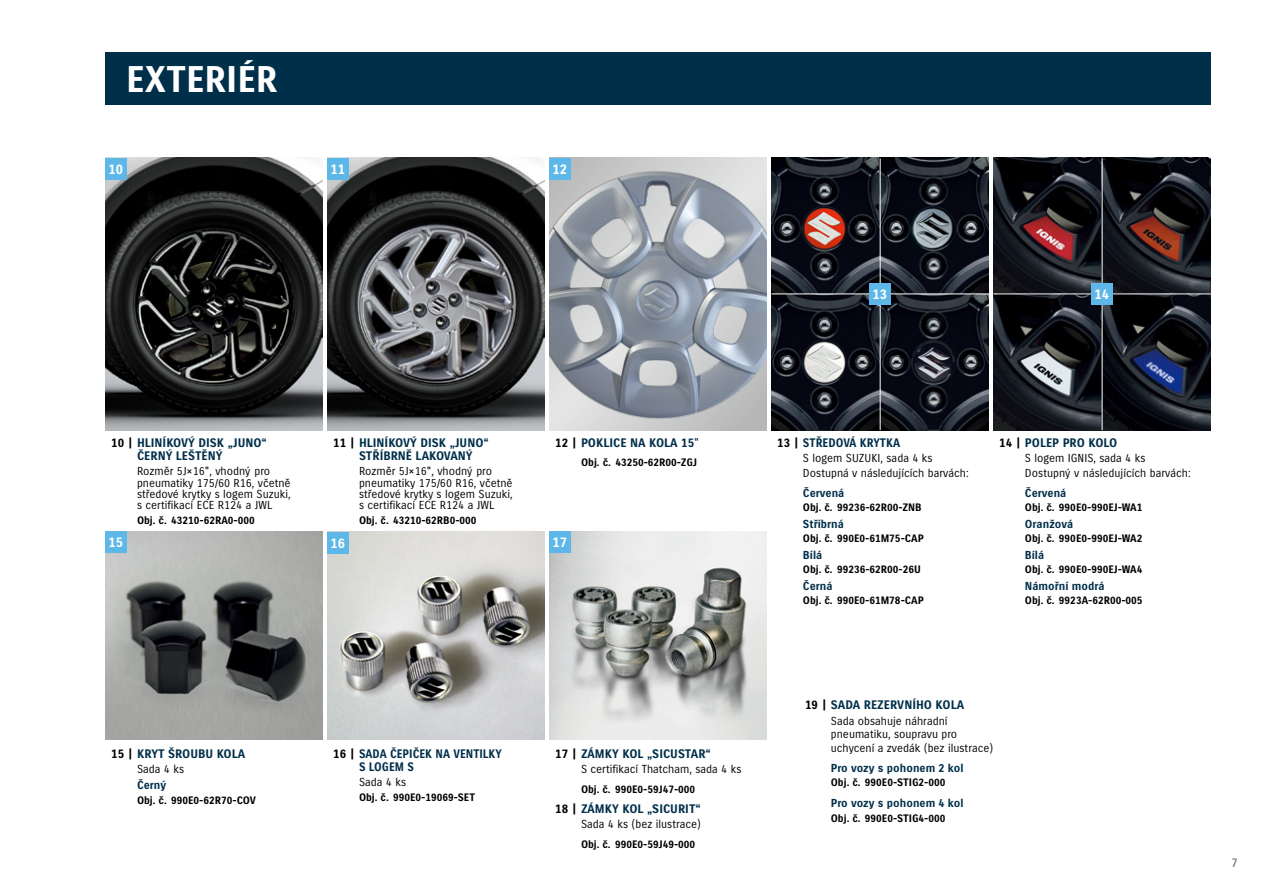
<style>
.page{position:relative;width:1263px;height:893px;background:#fff}
.page>*{position:absolute;margin:0;border:0;box-sizing:border-box;transform-origin:0 0}
.t1{font:700 36px "Suzuki CE";color:#fff}
.t2{font:700 13.5px "Suzuki CE";color:#fff}
.t3{font:700 12px/12.9px "Suzuki CE";color:#002f4a}
.t4{font:700 12px/12.9px "Suzuki CE";color:#002f4a;scale:.94 1}
.t5{font:700 12px "Suzuki CE";color:#002f4a;scale:.95 1}
.t6{font:12px "Suzuki CE";color:#5a5757}
.t7{font:11.25px/11.2px "Suzuki CE";color:#000}
.t8{font:700 11.25px "Suzuki CE";color:#002f4a}
.t9{font:700 10.5px "Suzuki CE";color:#000}
.s1{color:#000}
.s2{font-family:"Suzuki PRO Regular"}
.s3{font-weight:400}
</style>
<div class="page">
<div style="left:105px;top:53px;width:1105px;height:52px;background:#002f4a"></div>
<img style="left:771px;top:158px;width:218px;height:272px">
<hr style="left:771px;top:294px;width:218px;height:1px;background:#fff">
<hr style="left:880px;top:159px;width:1px;height:271px;background:#fff">
<img style="left:105px;top:158px;width:218px;height:272px">
<img style="left:327px;top:158px;width:218px;height:272px">
<div style="left:105px;top:158px;width:21px;height:21px;background:#5db8e9"></div>
<div style="left:327px;top:159px;width:21px;height:21px;background:#5db8e9"></div>
<img style="left:327px;top:531px;width:218px;height:209px">
<div style="left:327px;top:532px;width:21px;height:21px;background:#5db8e9"></div>
<img style="left:549px;top:158px;width:218px;height:272px">
<div style="left:549px;top:158px;width:21px;height:21px;background:#5db8e9"></div>
<img style="left:105px;top:531px;width:218px;height:209px">
<div style="left:105px;top:531px;width:21px;height:22px;background:#5db8e9"></div>
<img style="left:549px;top:531px;width:218px;height:209px">
<div style="left:549px;top:531px;width:21px;height:22px;background:#5db8e9"></div>
<div style="left:869px;top:283px;width:21px;height:22px;background:#5db8e9"></div>
<img style="left:993px;top:158px;width:218px;height:272px">
<hr style="left:993px;top:294px;width:218px;height:1px;background:#fff">
<hr style="left:1102px;top:159px;width:1px;height:271px;background:#fff">
<div style="left:1091px;top:283px;width:21px;height:22px;background:#5db8e9"></div>
<h1 class="t1" style="left:126px;top:59px;width:153px">EXTERIÉR</h1>
<p class="t2" style="left:108px;top:161px;width:16px">10</p>
<p class="t2" style="left:330px;top:162px;width:16px">11</p>
<p class="t2" style="left:552px;top:161px;width:16px">12</p>
<p class="t2" style="left:873px;top:287px;width:16px">13</p>
<p class="t2" style="left:1095px;top:287px;width:16px">14</p>
<p class="t3" style="left:137px;top:436px;width:131px;text-indent:-26px"><span class="s1">10 |</span> HLINÍKOVÝ DISK „JUNO“<br>ČERNÝ LEŠTĚNÝ</p>
<p class="t7" style="left:137px;top:466px;width:155px">Rozměr 5J<span class="s2">×</span>16", vhodný pro pneumatiky 175/60 R16, včetně středové krytky s logem Suzuki, s certifikací ECE R124 a JWL</p>
<p class="t9" style="left:137px;top:514px;width:119px">Obj. č. 43210-62RA0-000</p>
<p class="t2" style="left:108px;top:535px;width:16px">15</p>
<p class="t3" style="left:111px;top:747px;width:136px"><span class="s1">15 |</span> KRYT ŠROUBU KOLA</p>
<p class="t7" style="left:137px;top:764px;width:49px">Sada 4 ks</p>
<p class="t8" style="left:137px;top:778px;width:31px">Černý</p>
<p class="t9" style="left:137px;top:794px;width:120px">Obj. č. 990E0-62R70-COV</p>
<p class="t3" style="left:359px;top:436px;width:131px;text-indent:-26px"><span class="s1">11 |</span> HLINÍKOVÝ DISK „JUNO“<br>STŘÍBRNĚ LAKOVANÝ</p>
<p class="t7" style="left:359px;top:466px;width:155px">Rozměr 5J<span class="s2">×</span>16", vhodný pro pneumatiky 175/60 R16, včetně středové krytky s logem Suzuki, s certifikací ECE R124 a JWL</p>
<p class="t9" style="left:359px;top:514px;width:119px">Obj. č. 43210-62RB0-000</p>
<p class="t2" style="left:330px;top:535px;width:16px">16</p>
<p class="t4" style="left:359px;top:747px;width:154px;text-indent:-26px"><span class="s1">16 |</span> SADA ČEPIČEK NA VENTILKY<br>S LOGEM S</p>
<p class="t7" style="left:359px;top:777px;width:49px">Sada 4 ks</p>
<p class="t9" style="left:359px;top:791px;width:118px">Obj. č. 990E0-19069-SET</p>
<p class="t3" style="left:555px;top:436px;width:145px"><span class="s1">12 |</span> POKLICE NA KOLA 15<span class="s3">"</span></p>
<p class="t9" style="left:581px;top:456px;width:118px">Obj. č. 43250-62R00-ZGJ</p>
<p class="t2" style="left:552px;top:535px;width:16px">17</p>
<p class="t3" style="left:555px;top:747px;width:157px"><span class="s1">17 |</span> ZÁMKY KOL „SICUSTAR“</p>
<p class="t7" style="left:581px;top:764px;width:162px">S certifikací Thatcham, sada 4 ks</p>
<p class="t9" style="left:581px;top:783px;width:116px">Obj. č. 990E0-59J47-000</p>
<p class="t3" style="left:555px;top:802px;width:147px"><span class="s1">18 |</span> ZÁMKY KOL „SICURIT“</p>
<p class="t7" style="left:581px;top:819px;width:122px">Sada 4 ks (bez ilustrace)</p>
<p class="t9" style="left:581px;top:838px;width:116px">Obj. č. 990E0-59J49-000</p>
<p class="t5" style="left:777px;top:436px;width:131px"><span class="s1">13 |</span> STŘEDOVÁ KRYTKA</p>
<p class="t7" style="left:803px;top:452px;width:167px;line-height:14.1px">S logem SUZUKI, sada 4 ks<br>Dostupná v následujících barvách:</p>
<p class="t8" style="left:803px;top:486px;width:43px">Červená</p>
<p class="t9" style="left:803px;top:502px;width:120px">Obj. č. 99236-62R00-ZNB</p>
<p class="t8" style="left:803px;top:517px;width:42px">Stříbrná</p>
<p class="t9" style="left:803px;top:533px;width:122px">Obj. č. 990E0-61M75-CAP</p>
<p class="t8" style="left:803px;top:548px;width:21px">Bílá</p>
<p class="t9" style="left:803px;top:564px;width:119px">Obj. č. 99236-62R00-26U</p>
<p class="t8" style="left:803px;top:579px;width:31px">Černá</p>
<p class="t9" style="left:803px;top:595px;width:122px">Obj. č. 990E0-61M78-CAP</p>
<p class="t3" style="left:999px;top:436px;width:120px"><span class="s1">14 |</span> POLEP PRO KOLO</p>
<p class="t7" style="left:1025px;top:452px;width:167px;line-height:14.1px">S logem IGNIS, sada 4 ks<br>Dostupný v následujících barvách:</p>
<p class="t8" style="left:1025px;top:486px;width:43px">Červená</p>
<p class="t9" style="left:1025px;top:502px;width:119px">Obj. č. 990E0-990EJ-WA1</p>
<p class="t8" style="left:1025px;top:517px;width:50px">Oranžová</p>
<p class="t9" style="left:1025px;top:533px;width:119px">Obj. č. 990E0-990EJ-WA2</p>
<p class="t8" style="left:1025px;top:548px;width:21px">Bílá</p>
<p class="t9" style="left:1025px;top:564px;width:119px">Obj. č. 990E0-990EJ-WA4</p>
<p class="t8" style="left:1025px;top:579px;width:81px">Námořní modrá</p>
<p class="t9" style="left:1025px;top:595px;width:119px">Obj. č. 9923A-62R00-005</p>
<p class="t3" style="left:805px;top:698px;width:161px"><span class="s1">19 |</span> SADA REZERVNÍHO KOLA</p>
<p class="t7" style="left:831px;top:714px;width:164px;line-height:13.5px">Sada obsahuje náhradní pneumatiku, soupravu pro uchycení a zvedák (bez ilustrace)</p>
<p class="t8" style="left:831px;top:761px;width:134px">Pro vozy s pohonem 2 kol</p>
<p class="t9" style="left:831px;top:777px;width:116px">Obj. č. 990E0-STIG2-000</p>
<p class="t8" style="left:831px;top:797px;width:134px">Pro vozy s pohonem 4 kol</p>
<p class="t9" style="left:831px;top:812px;width:116px">Obj. č. 990E0-STIG4-000</p>
<p class="t6" style="left:1231px;top:856px;width:8px">7</p>
</div>
